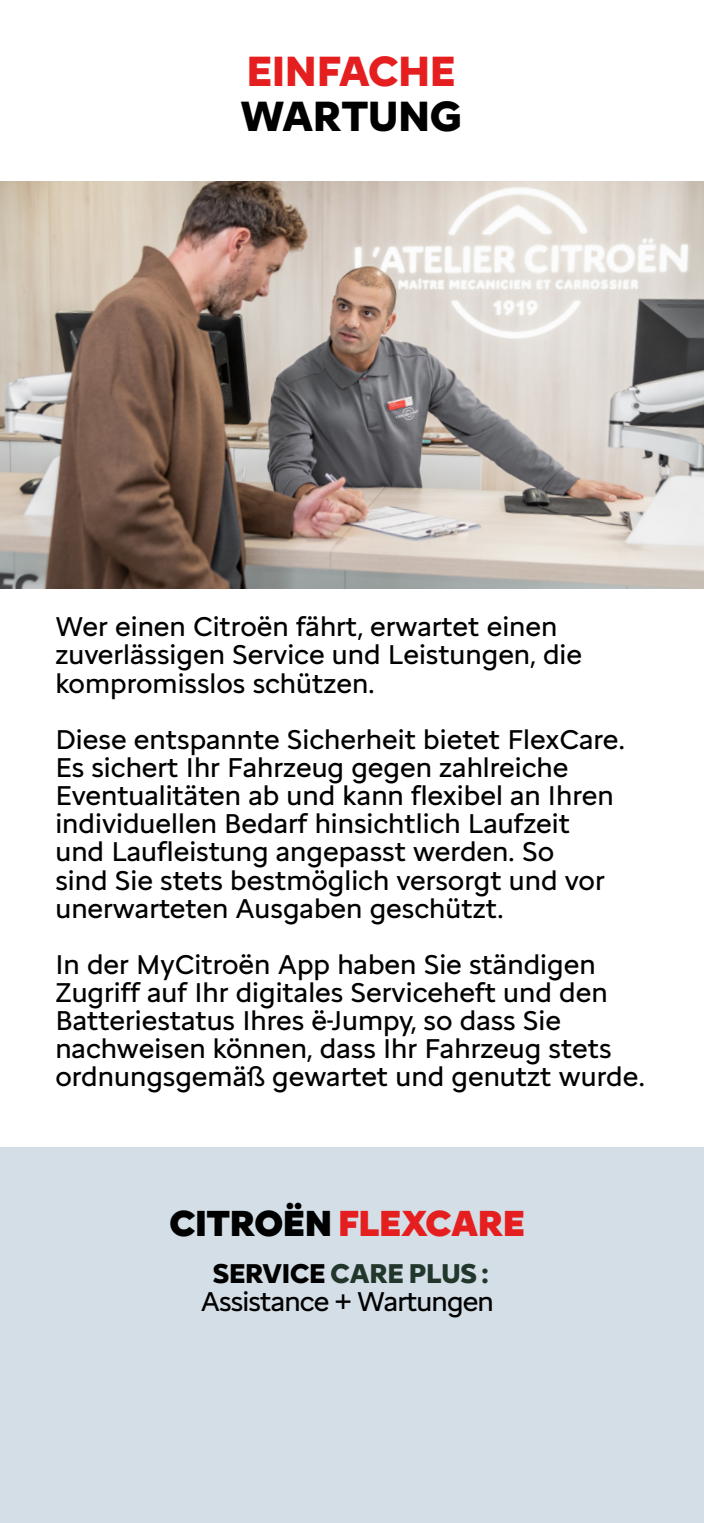
<style>
.page{position:relative;width:704px;height:1523px;background:#fff}
.page>*{position:absolute;margin:0;border:0;box-sizing:border-box;transform-origin:0 0}
.t1{font:700 43.75px "Citroen Type";letter-spacing:-.025em;color:#e51f1f}
.t2{font:700 43.75px "Citroen Type";letter-spacing:-.025em;color:#000}
.t3{font:900 37.5px "Citroen Type";letter-spacing:-.03em;color:#e51f1f}
.t4{font:28.12px/28.1px "Citroen Type";color:#000}
.t5{font:28.12px/28.1px "Citroen Type";letter-spacing:-.03em;color:#000;text-align:center}
.s1{color:#000}
.s2{font-weight:700}
.s3{font-weight:700;color:#22372c}
</style>
<div class="page">
<div style="left:0;top:1148px;width:703px;height:374px;background:#d4dee6"></div>
<img style="left:0;top:182px;width:703px;height:407px">
<h1 class="t1" style="left:246px;top:38px;width:211px">EINFACHE</h1>
<h1 class="t2" style="left:240px;top:83px;width:223px">WARTUNG</h1>
<p class="t4" style="left:55px;top:611px;width:528px">Wer einen Citroën fährt, erwartet einen zuverlässigen Service und Leistungen, die kompromisslos schützen.</p>
<p class="t4" style="left:55px;top:723px;width:571px">Diese entspannte Sicherheit bietet FlexCare.<br>Es sichert Ihr Fahrzeug gegen zahlreiche Eventualitäten ab und kann flexibel an Ihren individuellen Bedarf hinsichtlich Laufzeit und Laufleistung angepasst werden. So<br>sind Sie stets bestmöglich versorgt und vor unerwarteten Ausgaben geschützt.</p>
<p class="t4" style="left:55px;top:948px;width:591px">In der MyCitroën App haben Sie ständigen Zugriff auf Ihr digitales Serviceheft und den Batteriestatus Ihres ë-Jumpy, so dass Sie nachweisen können, dass Ihr Fahrzeug stets ordnungsgemäß gewartet und genutzt wurde.</p>
<h2 class="t3" style="left:169px;top:1194px;width:358px"><span class="s1">CITROËN</span> FLEXCARE</h2>
<p class="t5" style="left:201px;top:1257px;width:294px"><span class="s2">SERVICE</span> <span class="s3">CARE PLUS :<br></span>Assistance + Wartungen</p>
</div>
